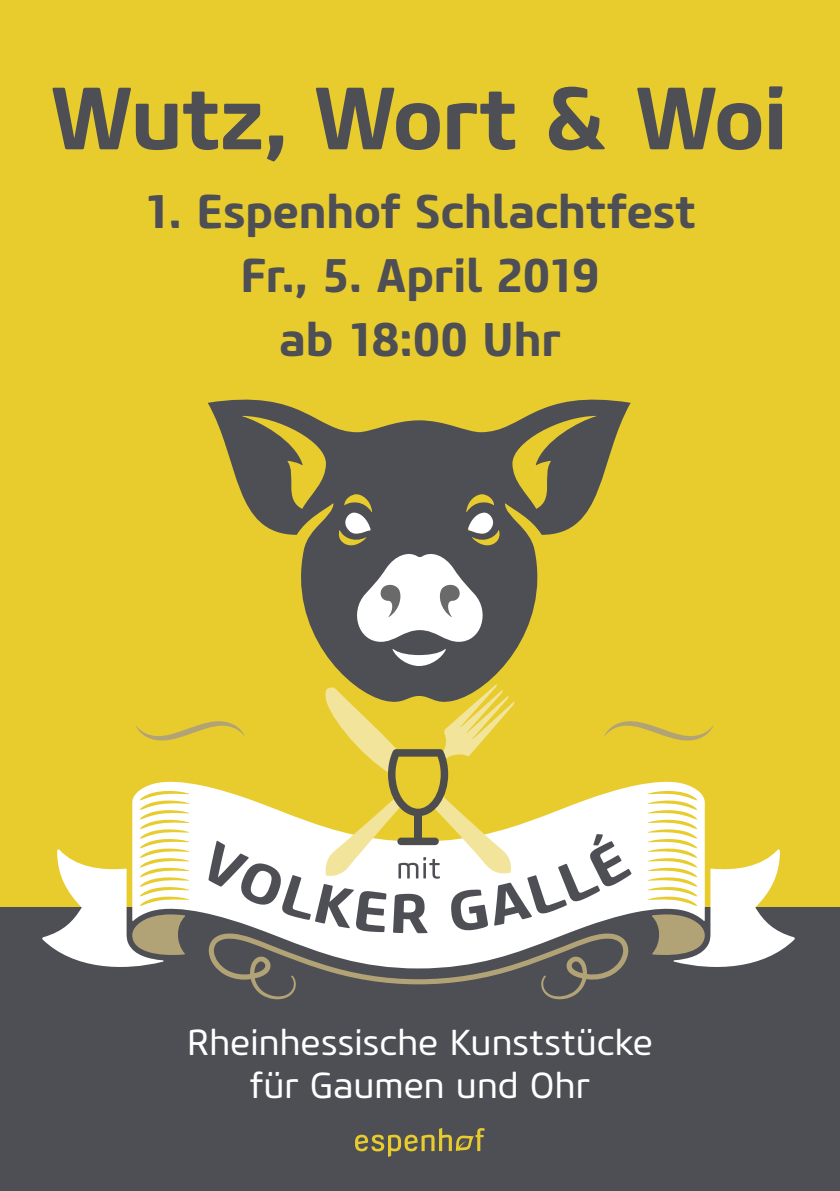
<style>
.page{position:relative;width:840px;height:1191px;background:#fff}
.page>*{position:absolute;margin:0;border:0;box-sizing:border-box;transform-origin:0 0}
.t1{font:700 88px "Core Sans M65";letter-spacing:-.025em;color:#4e4e55}
.t2{font:700 47px/64px "Core Sans M65";letter-spacing:-.01em;color:#4e4e55;text-align:center}
.t3{font:36px/43.2px "Core Sans M45";letter-spacing:-.015em;color:#fff;text-align:center}
</style>
<div class="page">
<div style="left:0;top:0;width:839px;height:907px;background:#e8cc2e"></div>
<svg style="left:208px;top:399px;width:422px;height:285px;fill:#4e4e55"></svg>
<svg style="left:349px;top:551px;width:141px;height:91px;background:#b6b6b8"></svg>
<div style="left:0;top:907px;width:839px;height:284px;background:#4e4e55"></div>
<svg style="left:42px;top:849px;width:752px;height:118px;fill:#fff"></svg>
<svg style="left:355px;top:1128px;width:129px;height:29px"></svg>
<svg style="left:132px;top:684px;width:581px;height:315px"></svg>
<h1 class="t1" style="left:51px;top:62px;width:738px">Wutz, Wort &amp; Woi</h1>
<p class="t2" style="left:144px;top:180px;width:553px">1. Espenhof Schlachtfest<br>Fr., 5. April 2019<br>ab 18:00 Uhr</p>
<p class="t3" style="left:187px;top:1021px;width:467px">Rheinhessische Kunststücke für Gaumen und Ohr</p>
</div>
